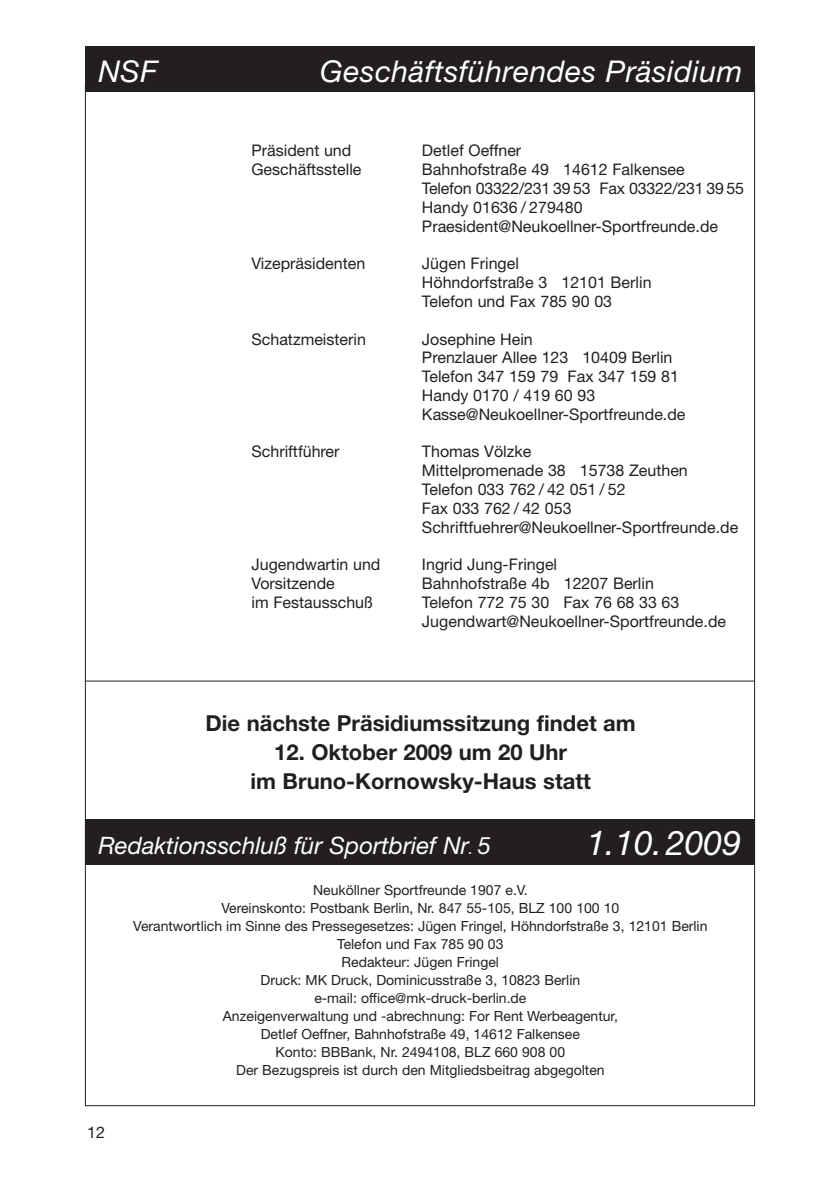
<style>
.page{position:relative;width:840px;height:1191px;background:#fff}
.page>*{position:absolute;margin:0;border:0;box-sizing:border-box;transform-origin:0 0}
.t1{font:italic 34px "Helvetica Neue";color:#fff}
.t2{font:italic 30px "Helvetica Neue";letter-spacing:.015em;color:#fff}
.t3{font:italic 24px "Helvetica Neue";color:#fff}
.t4{font:700 22px/29px "Helvetica Neue";color:#231f20;text-align:center}
.t5{font:16px/18.8px "Helvetica Neue";color:#231f20}
.t6{font:14px/18px "Helvetica Neue";color:#231f20;text-align:center}
.s1{font-size:16px}
</style>
<div class="page">
<div style="left:85px;top:46px;width:669px;height:46px;background:#231f20"></div>
<hr style="left:85px;top:680px;width:669px;height:1px;background:#231f20">
<div style="left:85px;top:819px;width:669px;height:46px;background:#231f20"></div>
<h2 class="t2" style="left:98px;top:53px;width:61px">NSF</h2>
<h2 class="t2" style="left:320px;top:53px;width:423px">Geschäftsführendes Präsidium</h2>
<p class="t5" style="left:251px;top:141px;width:111px">Präsident und<br>Geschäftsstelle</p>
<p class="t5" style="left:251px;top:254px;width:115px">Vizepräsidenten</p>
<p class="t5" style="left:251px;top:329px;width:116px">Schatzmeisterin</p>
<p class="t5" style="left:251px;top:442px;width:89px">Schriftführer</p>
<p class="t5" style="left:251px;top:555px;width:130px">Jugendwartin und<br>Vorsitzende<br>im Festausschuß</p>
<p class="t5" style="left:422px;top:141px;width:323px">Detlef Oeffner<br>Bahnhofstraße 49 14612 Falkensee<br>Telefon 03322/231 39 53 Fax 03322/231 39 55<br>Handy 01636 / 279480<br>Praesident@Neukoellner-Sportfreunde.de</p>
<p class="t5" style="left:422px;top:254px;width:231px">Jügen Fringel<br>Höhndorfstraße 3 12101 Berlin<br>Telefon und Fax 785 90 03</p>
<p class="t5" style="left:422px;top:329px;width:265px">Josephine Hein<br>Prenzlauer Allee 123 10409 Berlin<br>Telefon 347 159 79 Fax 347 159 81<br>Handy 0170 / 419 60 93<br>Kasse@Neukoellner-Sportfreunde.de</p>
<p class="t5" style="left:422px;top:442px;width:317px">Thomas Völzke<br>Mittelpromenade 38 15738 Zeuthen<br>Telefon 033 762 / 42 051 / 52<br>Fax 033 762 / 42 053<br>Schriftfuehrer@Neukoellner-Sportfreunde.de</p>
<p class="t5" style="left:422px;top:555px;width:305px">Ingrid Jung-Fringel<br>Bahnhofstraße 4b 12207 Berlin<br>Telefon 772 75 30 Fax 76 68 33 63<br>Jugendwart@Neukoellner-Sportfreunde.de</p>
<h3 class="t4" style="left:205px;top:708px;width:431px">Die nächste Präsidiumssitzung findet am</h3>
<h3 class="t4" style="left:250px;top:737px;width:341px">12. Oktober 2009 um 20 Uhr<br>im Bruno-Kornowsky-Haus statt</h3>
<h3 class="t3" style="left:98px;top:831px;width:394px">Redaktionsschluß für Sportbrief Nr<span class="s1">.</span> 5</h3>
<h1 class="t1" style="left:586px;top:822px;width:156px">1.10.2009</h1>
<p class="t6" style="left:133px;top:880px;width:575px">Neuköllner Sportfreunde 1907 e.V.<br>Vereinskonto: Postbank Berlin, Nr. 847 55-105, BLZ 100 100 10<br>Verantwortlich im Sinne des Pressegesetzes: Jügen Fringel, Höhndorfstraße 3, 12101 Berlin Telefon und Fax 785 90 03<br>Redakteur: Jügen Fringel<br>Druck: MK Druck, Dominicusstraße 3, 10823 Berlin<br>e-mail: office@mk-druck-berlin.de<br>Anzeigenverwaltung und -abrechnung: For Rent Werbeagentur,<br>Detlef Oeffner, Bahnhofstraße 49, 14612 Falkensee<br>Konto: BBBank, Nr. 2494108, BLZ 660 908 00<br>Der Bezugspreis ist durch den Mitgliedsbeitrag abgegolten</p>
<p class="t5" style="left:87px;top:1122px;width:19px">12</p>
</div>
